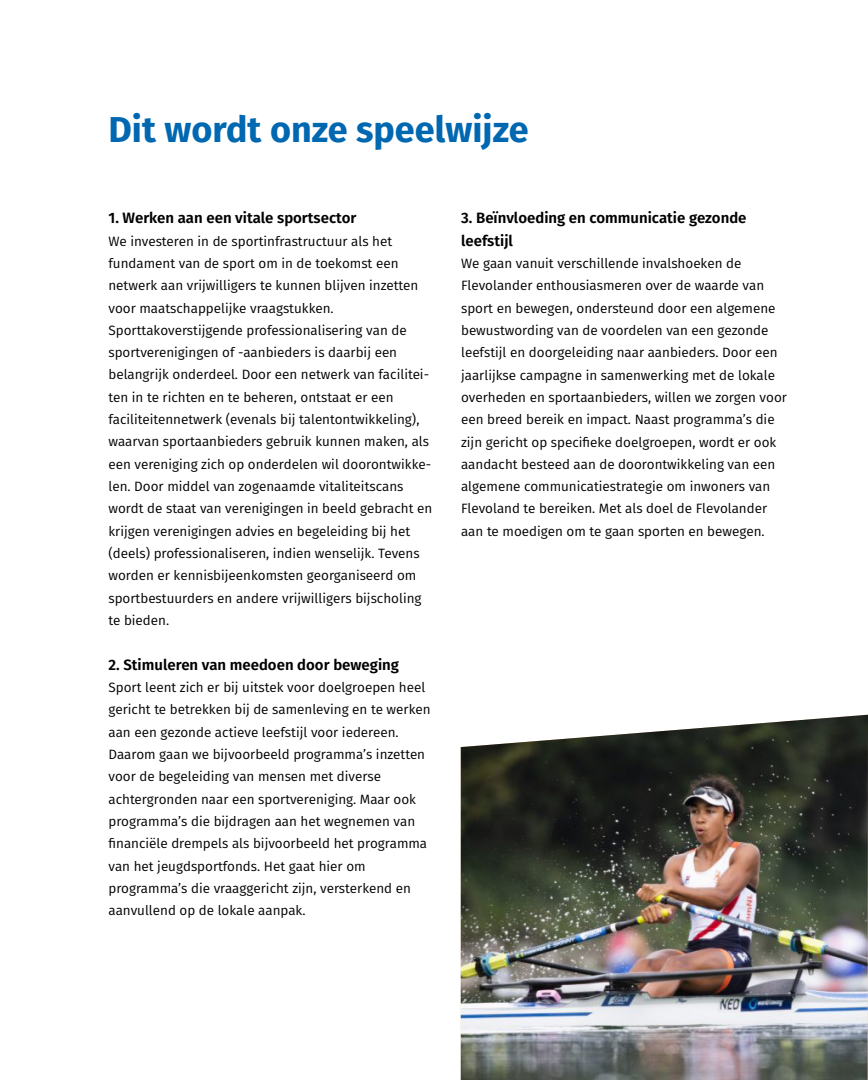
<style>
.page{position:relative;width:868px;height:1080px;background:#fff}
.page>*{position:absolute;margin:0;border:0;box-sizing:border-box;transform-origin:0 0}
.Titel_Paragraaf_Blau{font:700 36px "Fira Sans";color:#0067b1}
.Alineakop__H2{font:600 15px/22.4px "Fira Sans";color:#000}
.Bodytekst___witregel{font:13.5px/22.4px "Fira Sans Book 2";color:#000}
</style>
<div class="page">
<img style="left:460px;top:715px;width:407px;height:365px">
<h2 class="Titel_Paragraaf_Blau" style="left:108px;top:99px;width:421px">Dit wordt onze speelwijze</h2>
<h2 class="Alineakop__H2" style="left:108px;top:206px;width:249px">1. Werken aan een vitale sportsector</h2>
<p class="Bodytekst___witregel" style="left:108px;top:229px;width:325px">We investeren in de sportinfrastructuur als het fundament van de sport om in de toekomst een netwerk aan vrijwilligers te kunnen blijven inzetten voor maatschappelijke vraagstukken.<br>Sporttakoverstijgende professionalisering van de sportverenigingen of -aanbieders is daarbij een belangrijk onderdeel. Door een netwerk van facilitei&shy;ten in te richten en te beheren, ontstaat er een faciliteitennetwerk (evenals bij talentontwikkeling), waarvan sportaanbieders gebruik kunnen maken, als een vereniging zich op onderdelen wil doorontwikke&shy;len. Door middel van zogenaamde vitaliteitscans wordt de staat van verenigingen in beeld gebracht en krijgen verenigingen advies en begeleiding bij het (deels) professionaliseren, indien wenselijk. Tevens worden er kennisbijeenkomsten georganiseerd om sportbestuurders en andere vrijwilligers bijscholing te bieden.</p>
<h2 class="Alineakop__H2" style="left:108px;top:652px;width:292px">2. Stimuleren van meedoen door beweging</h2>
<p class="Bodytekst___witregel" style="left:108px;top:676px;width:323px">Sport leent zich er bij uitstek voor doelgroepen heel gericht te betrekken bij de samenleving en te werken aan een gezonde actieve leefstijl voor iedereen.<br>Daarom gaan we bijvoorbeeld programma’s inzetten voor de begeleiding van mensen met diverse achtergronden naar een sportvereniging. Maar ook programma’s die bijdragen aan het wegnemen van financiële drempels als bijvoorbeeld het programma van het jeugdsportfonds. Het gaat hier om programma’s die vraaggericht zijn, versterkend en aanvullend op de lokale aanpak.</p>
<h2 class="Alineakop__H2" style="left:461px;top:206px;width:287px">3. Beïnvloeding en communicatie gezonde leefstijl</h2>
<p class="Bodytekst___witregel" style="left:461px;top:252px;width:327px">We gaan vanuit verschillende invalshoeken de Flevolander enthousiasmeren over de waarde van sport en bewegen, ondersteund door een algemene bewustwording van de voordelen van een gezonde leefstijl en doorgeleiding naar aanbieders. Door een jaarlijkse campagne in samenwerking met de lokale overheden en sportaanbieders, willen we zorgen voor een breed bereik en impact. Naast programma’s die zijn gericht op specifieke doelgroepen, wordt er ook aandacht besteed aan de doorontwikkeling van een algemene communicatiestrategie om inwoners van Flevoland te bereiken. Met als doel de Flevolander aan te moedigen om te gaan sporten en bewegen.</p>
</div>
